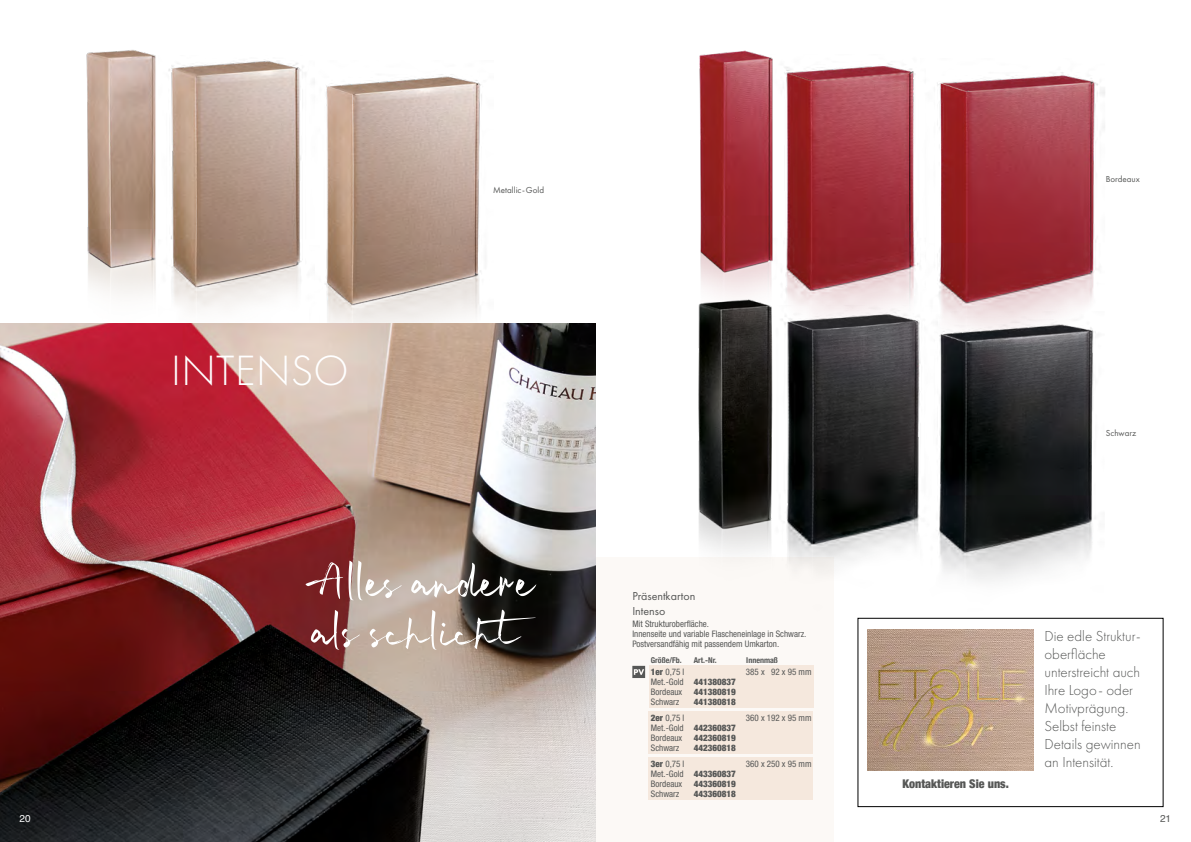
<style>
.page{position:relative;width:1191px;height:842px;background:#fff}
.page>*{position:absolute;margin:0;border:0;box-sizing:border-box;transform-origin:0 0}
.t1{font:300 44px "Futura PT";letter-spacing:.01em;color:#fff}
.t2{font:300 15px/18px "Futura PT";color:#565756}
.t3{font:12px/14.4px "Futura PT";color:#565756}
.t4{font:900 condensed 12px "Helvetica Neue";color:#565756}
.t5{font:10px "Helvetica";color:#565756}
.t6{font:10px "Helvetica";color:#fff}
.t7{font:condensed 9px/10px "Helvetica Neue LT Std";color:#565756}
.t8{font:900 condensed 9px "Helvetica Neue";color:#565756}
.t9{font:9px "Futura PT";color:#565756}
.t10{font:700 condensed 8px "Helvetica Neue";color:#565756}
.s1{font-family:"Helvetica Neue";font-weight:900}
</style>
<div class="page">
<div style="left:595px;top:557px;width:238px;height:285px;background:#fcf9f6"></div>
<img style="left:868px;top:629px;width:165px;height:141px">
<img style="left:86px;top:50px;width:70px;height:244px">
<img style="left:168px;top:60px;width:138px;height:250px">
<img style="left:314px;top:74px;width:168px;height:249px">
<img style="left:0;top:323px;width:595px;height:519px">
<div style="left:857px;top:618px;width:306px;height:189px;border:1px solid #000"></div>
<img style="left:699px;top:50px;width:71px;height:240px">
<img style="left:770px;top:57px;width:148px;height:248px">
<img style="left:937px;top:72px;width:168px;height:239px">
<img style="left:698px;top:290px;width:91px;height:263px">
<img style="left:772px;top:305px;width:148px;height:274px">
<img style="left:920px;top:311px;width:189px;height:324px">
<div style="left:649px;top:711px;width:164px;height:43px;background:#f5e8dd"></div>
<div style="left:649px;top:757px;width:164px;height:43px;background:#f5e8dd"></div>
<div style="left:649px;top:665px;width:164px;height:43px;background:#f5e8dd"></div>
<svg style="left:632px;top:666px;width:13px;height:12px"></svg>
<svg style="left:310px;top:610px;width:226px;height:40px;background:#907b73"></svg>
<svg style="left:305px;top:561px;width:231px;height:39px;background:#927c77"></svg>
<h1 class="t1" style="left:171px;top:345px;width:179px">INTENSO</h1>
<p class="t6" style="left:20px;top:811px;width:13px">20</p>
<p class="t9" style="left:493px;top:184px;width:52px">Metallic-Gold</p>
<p class="t9" style="left:1105px;top:174px;width:36px">Bordeaux</p>
<h3 class="t3" style="left:632px;top:589px;width:64px">Präsentkarton<br>Intenso</h3>
<p class="t7" style="left:632px;top:618px;width:175px">Mit Strukturoberfläche.<br>Innenseite und variable Flascheneinlage in Schwarz.<br>Postversandfähig mit passendem Umkarton.</p>
<p class="t7" style="left:651px;top:667px;width:35px"><span class="s1">1er</span> 0,75 l</p>
<p class="t7" style="left:746px;top:667px;width:67px">385 x 92 x 95 mm</p>
<p class="t7" style="left:651px;top:677px;width:87px">Met.-Gold <span class="s1">441380837<br></span>Bordeaux</p>
<p class="t10" style="left:651px;top:653px;width:32px">Größe/Fb.</p>
<p class="t10" style="left:694px;top:653px;width:24px">Art.-Nr.</p>
<p class="t10" style="left:746px;top:653px;width:33px">Innenmaß</p>
<p class="t8" style="left:694px;top:684px;width:44px">441380819</p>
<p class="t7" style="left:651px;top:697px;width:30px">Schwarz</p>
<p class="t8" style="left:694px;top:694px;width:44px">441380818</p>
<p class="t7" style="left:651px;top:713px;width:35px"><span class="s1">2er</span> 0,75 l</p>
<p class="t7" style="left:746px;top:713px;width:67px">360 x 192 x 95 mm</p>
<p class="t7" style="left:651px;top:723px;width:87px">Met.-Gold <span class="s1">442360837<br></span>Bordeaux</p>
<p class="t8" style="left:694px;top:730px;width:44px">442360819</p>
<p class="t7" style="left:651px;top:743px;width:30px">Schwarz</p>
<p class="t8" style="left:694px;top:740px;width:44px">442360818</p>
<p class="t7" style="left:651px;top:759px;width:35px"><span class="s1">3er</span> 0,75 l</p>
<p class="t7" style="left:746px;top:759px;width:67px">360 x 250 x 95 mm</p>
<p class="t7" style="left:651px;top:769px;width:87px">Met.-Gold <span class="s1">443360837<br></span>Bordeaux</p>
<p class="t8" style="left:694px;top:776px;width:44px">443360819</p>
<p class="t7" style="left:651px;top:789px;width:30px">Schwarz</p>
<p class="t8" style="left:694px;top:786px;width:44px">443360818</p>
<p class="t9" style="left:1105px;top:428px;width:32px">Schwarz</p>
<h3 class="t4" style="left:902px;top:774px;width:108px">Kontaktieren Sie uns.</h3>
<h2 class="t2" style="left:1044px;top:627px;width:98px">Die edle Struktur&shy;oberfläche unterstreicht auch<br>Ihre Logo- oder<br>Motivprägung.<br>Selbst feinste<br>Details gewinnen an Intensität.</h2>
<p class="t5" style="left:1160px;top:811px;width:13px">21</p>
</div>
